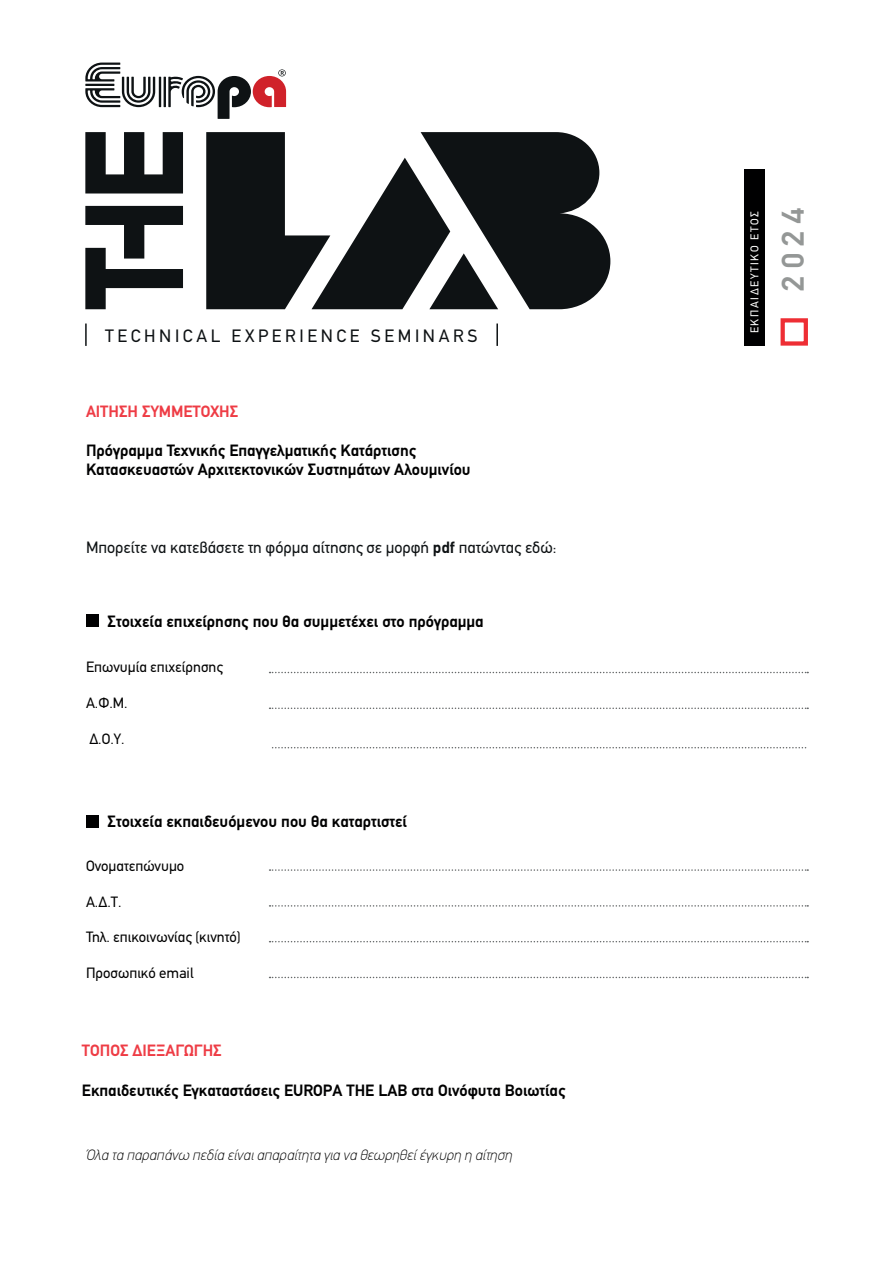
<style>
.page{position:relative;width:893px;height:1263px;background:#fff}
.page>*{position:absolute;margin:0;border:0;box-sizing:border-box;transform-origin:0 0}
.t1{font:500 31.5px "PF Din Text Pro";color:#949796}
.t2{font:18px "PF Din Text";letter-spacing:.2em;color:#0e1214}
.t3{font:700 16.5px "PF Din Text";color:#000001}
.t4{font:16.5px "PF Din Text";color:#0e1214}
.t5{font:700 16.5px "PF Din Text";color:#ee3c45}
.t6{font:15px "PF Din Text";color:#000001}
.t7{font:italic 100 15px "PF Din Text";color:#000001}
.t8{font:11.4px "PF Din Text";letter-spacing:.14em;color:#fff}
.s1{font-weight:700}
</style>
<div class="page">
<svg style="left:270px;top:672px;width:538px;height:1px"></svg>
<svg style="left:273px;top:747px;width:533px;height:1px"></svg>
<svg style="left:270px;top:707px;width:538px;height:2px"></svg>
<div style="left:86px;top:614px;width:13px;height:13px;background:#000001"></div>
<svg style="left:270px;top:869px;width:538px;height:2px"></svg>
<svg style="left:270px;top:905px;width:538px;height:2px"></svg>
<svg style="left:270px;top:941px;width:538px;height:1px"></svg>
<svg style="left:270px;top:977px;width:538px;height:1px"></svg>
<div style="left:86px;top:815px;width:13px;height:13px;background:#000001"></div>
<div style="left:744px;top:170px;width:21px;height:176px;background:#000001"></div>
<div style="left:781px;top:318px;width:27px;height:28px;border:4px solid #ee2e34"></div>
<svg style="left:85px;top:63px;width:201px;height:56px"></svg>
<svg style="left:85px;top:132px;width:525px;height:177px;fill:#0e1214"></svg>
<hr style="left:85px;top:323px;width:2px;height:23px;background:#0e1214">
<hr style="left:496px;top:323px;width:2px;height:23px;background:#0e1214">
<p class="t2" style="left:105px;top:325px;width:374px">TECHNICAL EXPERIENCE SEMINARS</p>
<p class="t5" style="left:86px;top:402px;width:154px">ΑΙΤΗΣΗ ΣΥΜΜΕΤΟΧΗΣ</p>
<p class="t3" style="left:86px;top:440px;width:332px">Πρόγραµµα Τεχνικής Επαγγελµατικής Κατάρτισης</p>
<p class="t3" style="left:86px;top:460px;width:386px">Κατασκευαστών Αρχιτεκτονικών Συστηµάτων Αλουµινίου</p>
<p class="t4" style="left:86px;top:538px;width:472px">Μπορείτε να κατεβάσετε τη φόρµα αίτησης σε µορφή <span class="s1">pdf</span> πατώντας εδώ:</p>
<p class="t3" style="left:108px;top:611px;width:378px">Στοιχεία επιχείρησης που θα συµµετέχει στο πρόγραµµα</p>
<p class="t6" style="left:86px;top:658px;width:138px">Επωνυµία επιχείρησης</p>
<p class="t6" style="left:86px;top:694px;width:43px">Α.Φ.Μ.</p>
<p class="t6" style="left:89px;top:730px;width:37px">∆.Ο.Υ.</p>
<p class="t3" style="left:108px;top:811px;width:301px">Στοιχεία εκπαιδευόµενου που θα καταρτιστεί</p>
<p class="t6" style="left:86px;top:857px;width:100px">Ονοµατεπώνυµο</p>
<p class="t6" style="left:86px;top:893px;width:37px">Α.∆.Τ.</p>
<p class="t6" style="left:86px;top:928px;width:156px">Τηλ. επικοινωνίας (κινητό)</p>
<p class="t6" style="left:86px;top:964px;width:109px">Προσωπικό email</p>
<p class="t5" style="left:82px;top:1040px;width:141px">ΤΟΠΟΣ ∆ΙΕΞΑΓΩΓΗΣ</p>
<p class="t3" style="left:82px;top:1080px;width:485px">Εκπαιδευτικές Εγκαταστάσεις EUROPA THE LAB στα Οινόφυτα Βοιωτίας</p>
<p class="t7" style="left:86px;top:1146px;width:427px">Όλα τα παραπάνω πεδία είναι απαραίτητα για να θεωρηθεί έγκυρη η αίτηση</p>
<p class="t8" style="left:748px;top:333px;width:124px;rotate:-90deg">ΕΚΠΑΙ∆ΕΥΤΙΚΟ ΕΤΟΣ</p>
<h1 class="t1" style="left:774px;top:292px;width:87px;rotate:-90deg">2024</h1>
</div>
